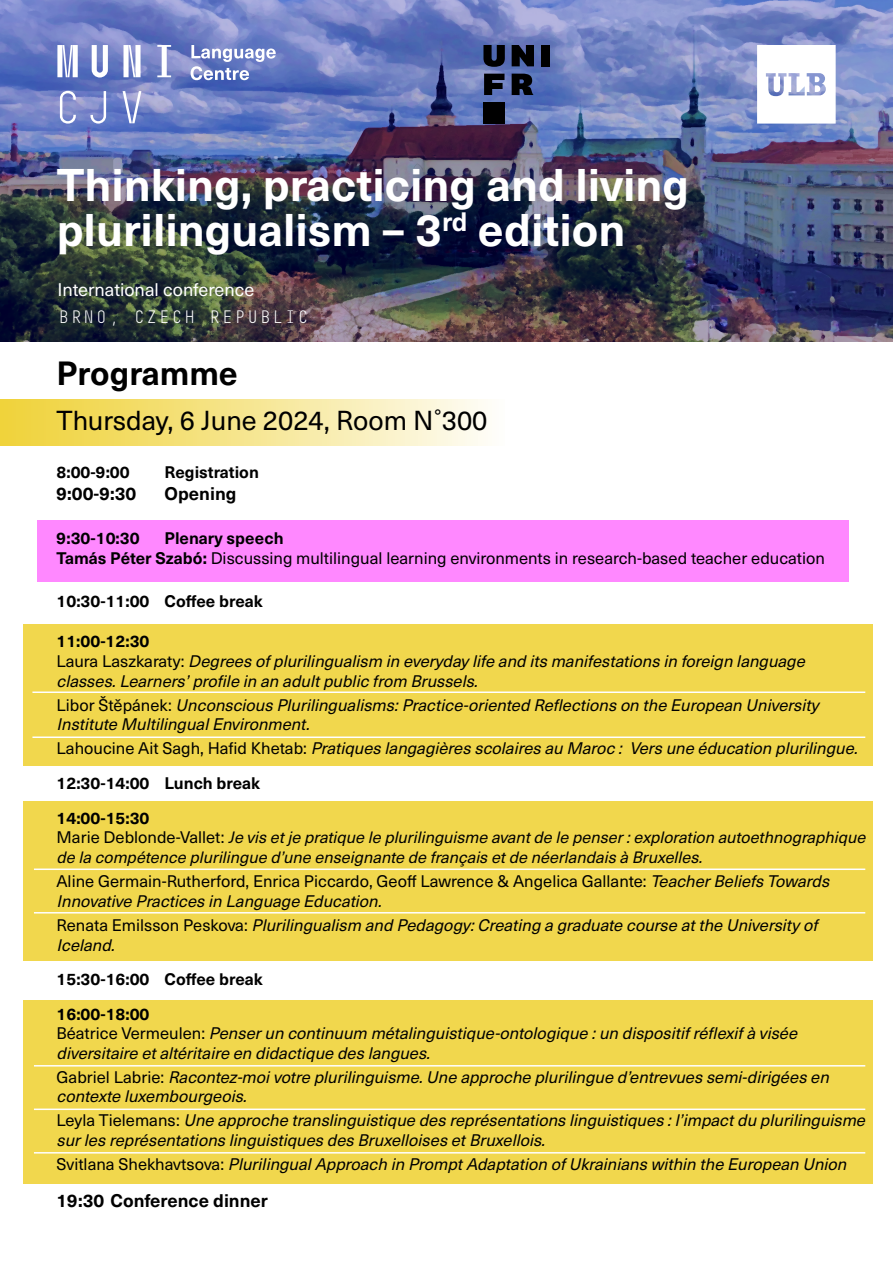
<style>
.page{position:relative;width:893px;height:1263px;background:#fff}
.page>*{position:absolute;margin:0;border:0;box-sizing:border-box;transform-origin:0 0}
.t1{font:700 45px/45px "Neue Haas Unica Pro";color:#fff}
.t2{font:700 33px "Neue Haas Unica Pro";color:#000}
.t3{font:27px "Neue Haas Unica Pro";color:#000}
.t4{font:700 18px "Neue Haas Unica Pro";color:#000}
.t5{font:18px "Neue Haas Unica Pro";color:#fff}
.t6{font:18px "Muni";color:#fff}
.t7{font:italic 16.5px/19.8px "Neue Haas Unica Pro";color:#000}
.t8{font:16.5px/19.8px "Neue Haas Unica Pro";color:#000}
.t9{font:700 16.5px/34.5px "Neue Haas Unica Pro";color:#000}
.t10{font:italic 16.2px/19.8px "Neue Haas Unica Pro";color:#000}
.s1{font-weight:700}
.s2{font-weight:700;font-style:normal}
.s3{font-style:normal}
.s4{font-style:normal;font-size:16.5px}
.s5{font-style:italic}
</style>
<div class="page">
<div style="left:23px;top:1000px;width:849px;height:183px;background:#f1d74d"></div>
<hr style="left:34px;top:1108px;width:831px;height:2px;background:#fff">
<hr style="left:34px;top:1065px;width:831px;height:1px;background:#fff">
<hr style="left:34px;top:1152px;width:831px;height:1px;background:#fff">
<div style="left:23px;top:801px;width:849px;height:159px;background:#f1d74d"></div>
<div style="left:37px;top:520px;width:812px;height:61px;background:#f8f"></div>
<div style="left:23px;top:624px;width:849px;height:141px;background:#f1d74d"></div>
<div style="left:0;top:399px;width:505px;height:47px;background:linear-gradient(to right,#efd133,#fefdf7)"></div>
<hr style="left:32px;top:736px;width:833px;height:2px;background:#fff">
<hr style="left:32px;top:691px;width:833px;height:2px;background:#fff">
<hr style="left:34px;top:912px;width:831px;height:1px;background:#fff">
<hr style="left:34px;top:868px;width:831px;height:2px;background:#fff">
<img style="left:0;top:0;width:893px;height:342px">
<svg style="left:483px;top:45px;width:22px;height:22px"></svg>
<svg style="left:512px;top:45px;width:22px;height:21px"></svg>
<div style="left:541px;top:45px;width:8px;height:21px;background:#000"></div>
<svg style="left:484px;top:74px;width:20px;height:21px"></svg>
<div style="left:483px;top:102px;width:22px;height:22px;background:#000"></div>
<svg style="left:512px;top:74px;width:22px;height:21px"></svg>
<svg style="left:757px;top:45px;width:79px;height:79px"></svg>
<svg style="left:57px;top:45px;width:21px;height:32px"></svg>
<svg style="left:92px;top:45px;width:16px;height:33px"></svg>
<svg style="left:123px;top:45px;width:18px;height:32px"></svg>
<svg style="left:157px;top:45px;width:14px;height:32px"></svg>
<svg style="left:191px;top:45px;width:85px;height:35px"></svg>
<svg style="left:60px;top:91px;width:16px;height:33px"></svg>
<svg style="left:90px;top:91px;width:16px;height:33px"></svg>
<svg style="left:123px;top:91px;width:18px;height:32px"></svg>
<h1 class="t1" style="left:57px;top:163px;width:634px">Thinking, practicing and living plurilingualism – 3<sup>rd</sup> edition</h1>
<p class="t5" style="left:57px;top:279px;width:198px">International conference</p>
<p class="t6" style="left:57px;top:307px;width:253px">BRNO, CZECH REPUBLIC</p>
<h2 class="t2" style="left:57px;top:353px;width:183px">Programme</h2>
<h3 class="t3" style="left:57px;top:404px;width:432px">Thursday, 6 June 2024, Room N˚300</h3>
<p class="t9" style="left:57px;top:455px;width:75px">8:00-9:00</p>
<p class="t9" style="left:165px;top:455px;width:96px">Registration</p>
<p class="t4" style="left:57px;top:482px;width:81px">9:00-9:30</p>
<p class="t4" style="left:165px;top:482px;width:73px">Opening</p>
<p class="t9" style="left:57px;top:521px;width:85px">9:30-10:30</p>
<p class="t8" style="left:57px;top:528px;width:770px;text-indent:108px"><span class="s1">Plenary speech<br>Tamás Péter Szabó:</span> Discussing multilingual learning environments in research-based teacher education</p>
<p class="t9" style="left:57px;top:584px;width:208px">10:30-11:00 Coffee break</p>
<p class="t7" style="left:57px;top:631px;width:754px"><span class="s2">11:00-12:30<br></span><span class="s3">L a u ra L a s z ka ra t y :</span> Degrees ofplurilingualism in everydaylife and its manifestations in foreign language classes.Learners’profile in an adultpublic from Brussels.</p>
<p class="t7" style="left:57px;top:695px;width:768px"><span class="s3">L i b o r Š t ě p á n e k :</span> Unconscious Plurilingualisms:Practice-oriented Reflections on the European University<br>Institute MultilingualEnvironment.</p>
<p class="t7" style="left:57px;top:731px;width:807px;line-height:34.7px"><span class="s3">L a h o u c i n e A i t S a g h , H a fi d K h e t a b :</span> Pratiques langagières scolaires au Maroc : Vers une éducation plurilingue.<br><span class="s2">12:30-14:00 Lunch break<br>14:00-15:30</span></p>
<p class="t10" style="left:57px;top:828px;width:814px"><span class="s4">M a r i e D e b l o n d e -Va l l e t :</span> Je vis etje pratique le plurilinguisme avantde le penser:exploration autoethnographique de la compétence plurilingue d’une enseignante de français etde néerlandais à Bruxelles.</p>
<p class="t8" style="left:57px;top:872px;width:778px">Aline Germain-Rutherford, Enrica Piccardo, Geoff Lawrence &amp; Angelica Gallante: <span class="s5">TeacherBeliefs Towards<br>Innovative Practices in Language Education.</span></p>
<p class="t7" style="left:57px;top:915px;width:767px"><span class="s3">R e n a t a E m i l s s o n P e s ko va :</span> Plurilingualism and Pedagogy:Creating a graduate course atthe Universityof<br>Iceland.</p>
<p class="t9" style="left:57px;top:962px;width:208px">15:30-16:00 Coffee break<br>16:00-18:00</p>
<p class="t7" style="left:57px;top:1024px;width:747px"><span class="s3">B é a t r i c e Ve r m e u l e n :</span> Penserun continuum métalinguistique-ontologique :un dispositifréflexifà visée diversitaire etaltéritaire en didactique des langues.</p>
<p class="t7" style="left:57px;top:1067px;width:778px"><span class="s3">G a b r i e l L a b r i e :</span> Racontez-moivotre plurilinguisme.Une approche plurilingue d’entrevues semi-dirigées en contexte luxembourgeois.</p>
<p class="t7" style="left:57px;top:1111px;width:814px"><span class="s3">L ey l a T i e l e m a n s :</span> Une approche translinguistique des représentations linguistiques :l’impactdu plurilinguisme surles représentations linguistiques des Bruxelloises etBruxellois.</p>
<p class="t7" style="left:57px;top:1154px;width:796px"><span class="s3">S v i t l a n a S h e k h a vt s ova :</span> PlurilingualApproach in PromptAdaptation ofUkrainians within the European Union</p>
<p class="t4" style="left:57px;top:1189px;width:213px">19:30 Conference dinner</p>
</div>
